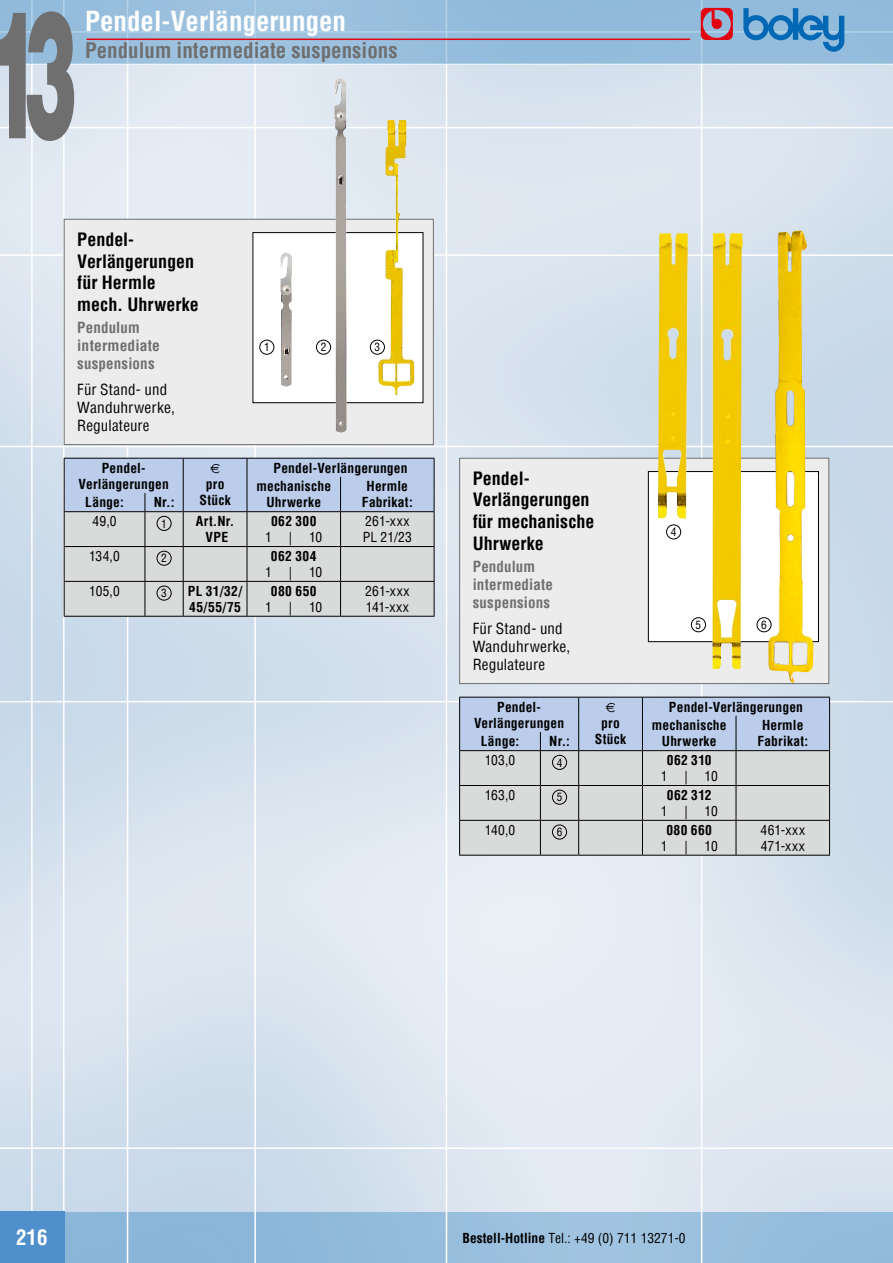
<style>
.page{position:relative;width:893px;height:1263px;background:#fff}
.page>*{position:absolute;margin:0;border:0;box-sizing:border-box;transform-origin:0 0}
.t1{font:900 180px "Helvetica";color:#6f6f6f;scale:.45 1}
.t2{font:700 condensed 27px "Helvetica";color:#fff}
.t3{font:700 condensed 21px "Helvetica";color:#6f6f6f}
.t4{font:700 condensed 21px "Helvetica";color:#fff}
.t5{font:700 condensed 18px/21.6px "Helvetica";color:#000}
.t6{font:condensed 15px/18px "Helvetica";letter-spacing:.01em;color:#000}
.t7{font:700 condensed 15px/18px "Helvetica";letter-spacing:.01em;color:#6f6f6f}
.t8{font:700 condensed 13.5px/16.2px "Helvetica";letter-spacing:.015em;color:#000;text-align:center}
.t9{font:condensed 13.5px/16.2px "Helvetica";letter-spacing:.005em;color:#000}
.t10{font:condensed 13.5px/16.2px "Helvetica";letter-spacing:.04em;color:#000}
.t11{font:condensed 13.5px/16.2px "Helvetica";letter-spacing:.045em;color:#000}
.t12{font:condensed 11.25px "Helvetica";color:#000}
.s1{font-weight:700}
</style>
<div class="page">
<img style="left:0;top:65px;width:892px;height:1147px">
<div style="left:62px;top:1212px;width:831px;height:51px;background:#94bcdc"></div>
<hr style="left:127px;top:0;width:1px;height:1263px;background:#fff">
<hr style="left:254px;top:0;width:2px;height:1263px;background:#fff">
<hr style="left:446px;top:0;width:1px;height:1263px;background:#fff">
<hr style="left:701px;top:0;width:1px;height:1263px;background:#fff">
<hr style="left:0;top:254px;width:893px;height:2px;background:#fff">
<hr style="left:0;top:446px;width:893px;height:1px;background:#fff">
<hr style="left:0;top:701px;width:893px;height:1px;background:#fff">
<hr style="left:0;top:1147px;width:893px;height:2px;background:#fff">
<hr style="left:0;top:127px;width:893px;height:1px;background:#fff">
<hr style="left:63px;top:0;width:2px;height:1263px;background:#fff">
<hr style="left:31px;top:0;width:2px;height:1263px;background:#fff">
<div style="left:0;top:0;width:893px;height:64px;background:#96bcdc"></div>
<div style="left:0;top:1212px;width:65px;height:51px;background:#4f8fcc"></div>
<svg style="left:701px;top:8px;width:32px;height:32px"></svg>
<svg style="left:743px;top:8px;width:101px;height:44px"></svg>
<hr style="left:86px;top:39px;width:604px;height:1px;background:#e3000f">
<hr style="left:892px;top:1212px;width:1px;height:51px;background:#0068b4">
<hr style="left:892px;top:0;width:1px;height:64px;background:#0068b4">
<hr style="left:64px;top:616px;width:81px;height:1px;background:#000">
<hr style="left:145px;top:616px;width:38px;height:1px;background:#000">
<hr style="left:183px;top:616px;width:64px;height:1px;background:#000">
<hr style="left:247px;top:616px;width:94px;height:1px;background:#000">
<hr style="left:341px;top:616px;width:93px;height:1px;background:#000">
<svg style="left:64px;top:458px;width:371px;height:158px"></svg>
<div style="left:157px;top:516px;width:15px;height:15px;border:1px solid #000;border-radius:50%"></div>
<div style="left:157px;top:551px;width:15px;height:15px;border:1px solid #000;border-radius:50%"></div>
<div style="left:157px;top:586px;width:15px;height:14px;border:1px solid #000;border-radius:50%"></div>
<hr style="left:459px;top:855px;width:81px;height:1px;background:#000">
<hr style="left:540px;top:855px;width:39px;height:1px;background:#000">
<hr style="left:579px;top:855px;width:63px;height:1px;background:#000">
<hr style="left:642px;top:855px;width:94px;height:1px;background:#000">
<hr style="left:736px;top:855px;width:94px;height:1px;background:#000">
<svg style="left:459px;top:697px;width:371px;height:158px"></svg>
<div style="left:552px;top:755px;width:15px;height:15px;border:1px solid #000;border-radius:50%"></div>
<div style="left:552px;top:790px;width:15px;height:15px;border:1px solid #000;border-radius:50%"></div>
<div style="left:552px;top:824px;width:15px;height:15px;border:1px solid #000;border-radius:50%"></div>
<div style="left:64px;top:219px;width:369px;height:226px;background:#ececec"></div>
<div style="left:64px;top:219px;width:370px;height:226px;border:1px solid #6f6f6f"></div>
<div style="left:253px;top:233px;width:170px;height:170px;background:#fff"></div>
<div style="left:253px;top:232px;width:170px;height:171px;border:1px solid #000"></div>
<div style="left:460px;top:458px;width:369px;height:225px;background:#ececec"></div>
<div style="left:459px;top:458px;width:370px;height:226px;border:1px solid #6f6f6f"></div>
<div style="left:648px;top:472px;width:170px;height:170px;background:#fff"></div>
<div style="left:648px;top:471px;width:171px;height:171px;border:1px solid #000"></div>
<img style="left:280px;top:252px;width:12px;height:135px">
<img style="left:334px;top:78px;width:13px;height:355px">
<img style="left:378px;top:120px;width:36px;height:275px">
<div style="left:259px;top:340px;width:15px;height:15px;border:1px solid #000;border-radius:50%"></div>
<div style="left:316px;top:340px;width:15px;height:15px;border:1px solid #000;border-radius:50%"></div>
<div style="left:370px;top:340px;width:15px;height:15px;border:1px solid #000;border-radius:50%"></div>
<div style="left:666px;top:524px;width:15px;height:15px;border:1px solid #000;border-radius:50%"></div>
<div style="left:691px;top:617px;width:15px;height:15px;border:1px solid #000;border-radius:50%"></div>
<div style="left:757px;top:617px;width:14px;height:15px;border:1px solid #000;border-radius:50%"></div>
<img style="left:658px;top:233px;width:30px;height:286px">
<img style="left:712px;top:233px;width:31px;height:436px">
<img style="left:768px;top:230px;width:45px;height:453px">
<h1 class="t1" style="left:-11px;top:-34px;width:200px">13</h1>
<h2 class="t2" style="left:85px;top:4px;width:263px">Pendel-Verlängerungen</h2>
<h3 class="t3" style="left:85px;top:37px;width:314px">Pendulum intermediate suspensions</h3>
<h3 class="t5" style="left:77px;top:228px;width:123px">Pendel-<br>Verlängerungen für Hermle mech. Uhrwerke</h3>
<p class="t7" style="left:77px;top:318px;width:84px">Pendulum intermediate suspensions</p>
<p class="t6" style="left:77px;top:381px;width:99px">Für Stand- und<br>Wanduhrwerke,<br>Regulateure</p>
<p class="t12" style="left:264px;top:340px;width:7px">1</p>
<p class="t12" style="left:321px;top:340px;width:7px">2</p>
<p class="t12" style="left:375px;top:340px;width:7px">3</p>
<p class="t8" style="left:79px;top:459px;width:92px">Pendel-<br>Verlängerungen</p>
<p class="t8" style="left:199px;top:459px;width:33px">€ pro<br>Stück</p>
<p class="t8" style="left:256px;top:458px;width:153px;line-height:18.6px;text-align:left;text-indent:17px">Pendel-Verlängerungen mechanische</p>
<p class="t8" style="left:367px;top:478px;width:43px">Hermle</p>
<p class="t8" style="left:85px;top:494px;width:40px">Länge:</p>
<p class="t8" style="left:154px;top:494px;width:22px">Nr.:</p>
<p class="t8" style="left:362px;top:494px;width:52px">Fabrikat:</p>
<p class="t9" style="left:93px;top:513px;width:26px">49,0</p>
<p class="t12" style="left:161px;top:516px;width:7px">1</p>
<p class="t8" style="left:196px;top:513px;width:40px">Art.Nr.<br>VPE</p>
<p class="t8" style="left:271px;top:513px;width:47px">062 300</p>
<p class="t8" style="left:266px;top:494px;width:56px">Uhrwerke</p>
<p class="t9" style="left:363px;top:513px;width:51px">261-xxx<br>PL 21/23</p>
<p class="t9" style="left:265px;top:529px;width:8px">1</p>
<p class="t9" style="left:289px;top:529px;width:5px">|</p>
<p class="t9" style="left:309px;top:529px;width:15px">10</p>
<p class="t9" style="left:89px;top:548px;width:32px">134,0</p>
<p class="t12" style="left:161px;top:551px;width:7px">2</p>
<p class="t8" style="left:271px;top:548px;width:47px">062 304</p>
<p class="t9" style="left:265px;top:564px;width:8px">1</p>
<p class="t9" style="left:289px;top:564px;width:5px">|</p>
<p class="t9" style="left:309px;top:564px;width:15px">10</p>
<p class="t9" style="left:89px;top:582px;width:32px">105,0</p>
<p class="t12" style="left:161px;top:586px;width:7px">3</p>
<p class="t8" style="left:188px;top:582px;width:56px;text-align:left">PL 31/32/<br>45/55/75</p>
<p class="t8" style="left:271px;top:582px;width:47px">080 650</p>
<p class="t9" style="left:265px;top:599px;width:8px">1</p>
<p class="t9" style="left:289px;top:599px;width:5px">|</p>
<p class="t9" style="left:309px;top:599px;width:15px">10</p>
<p class="t10" style="left:365px;top:582px;width:46px">261-xxx<br>141-xxx</p>
<h3 class="t5" style="left:473px;top:467px;width:123px">Pendel-<br>Verlängerungen für mechanische<br>Uhrwerke</h3>
<p class="t7" style="left:473px;top:557px;width:82px">Pendulum intermediate suspensions</p>
<p class="t6" style="left:473px;top:620px;width:99px">Für Stand- und<br>Wanduhrwerke,<br>Regulateure</p>
<p class="t12" style="left:671px;top:525px;width:7px">4</p>
<p class="t12" style="left:696px;top:618px;width:7px">5</p>
<p class="t12" style="left:761px;top:618px;width:7px">6</p>
<p class="t8" style="left:474px;top:698px;width:92px">Pendel-<br>Verlängerungen</p>
<p class="t8" style="left:595px;top:698px;width:33px">€ pro<br>Stück</p>
<p class="t8" style="left:652px;top:697px;width:153px;line-height:18.6px;text-align:left;text-indent:17px">Pendel-Verlängerungen mechanische</p>
<p class="t8" style="left:762px;top:717px;width:43px">Hermle</p>
<p class="t8" style="left:481px;top:733px;width:40px">Länge:</p>
<p class="t8" style="left:549px;top:733px;width:22px">Nr.:</p>
<p class="t8" style="left:757px;top:733px;width:52px">Fabrikat:</p>
<p class="t9" style="left:485px;top:752px;width:32px">103,0</p>
<p class="t12" style="left:557px;top:755px;width:7px">4</p>
<p class="t8" style="left:667px;top:752px;width:46px">062 310</p>
<p class="t9" style="left:661px;top:768px;width:8px">1</p>
<p class="t9" style="left:684px;top:768px;width:5px">|</p>
<p class="t9" style="left:705px;top:768px;width:15px">10</p>
<p class="t9" style="left:485px;top:787px;width:32px">163,0</p>
<p class="t12" style="left:557px;top:790px;width:7px">5</p>
<p class="t8" style="left:667px;top:786px;width:46px">062 312</p>
<p class="t9" style="left:661px;top:803px;width:8px">1</p>
<p class="t9" style="left:684px;top:803px;width:5px">|</p>
<p class="t9" style="left:705px;top:803px;width:15px">10</p>
<p class="t9" style="left:485px;top:821px;width:32px">140,0</p>
<p class="t12" style="left:557px;top:825px;width:7px">6</p>
<p class="t8" style="left:666px;top:821px;width:47px">080 660</p>
<p class="t9" style="left:661px;top:838px;width:8px">1</p>
<p class="t9" style="left:684px;top:838px;width:5px">|</p>
<p class="t9" style="left:705px;top:838px;width:15px">10</p>
<p class="t8" style="left:662px;top:733px;width:56px">Uhrwerke</p>
<p class="t11" style="left:761px;top:821px;width:46px">461-xxx<br>471-xxx</p>
<h3 class="t4" style="left:16px;top:1223px;width:33px">216</h3>
<p class="t9" style="left:463px;top:1229px;width:225px"><span class="s1">Bestell-Hotline</span> Tel.: +49 (0) 711 13271-0</p>
</div>
